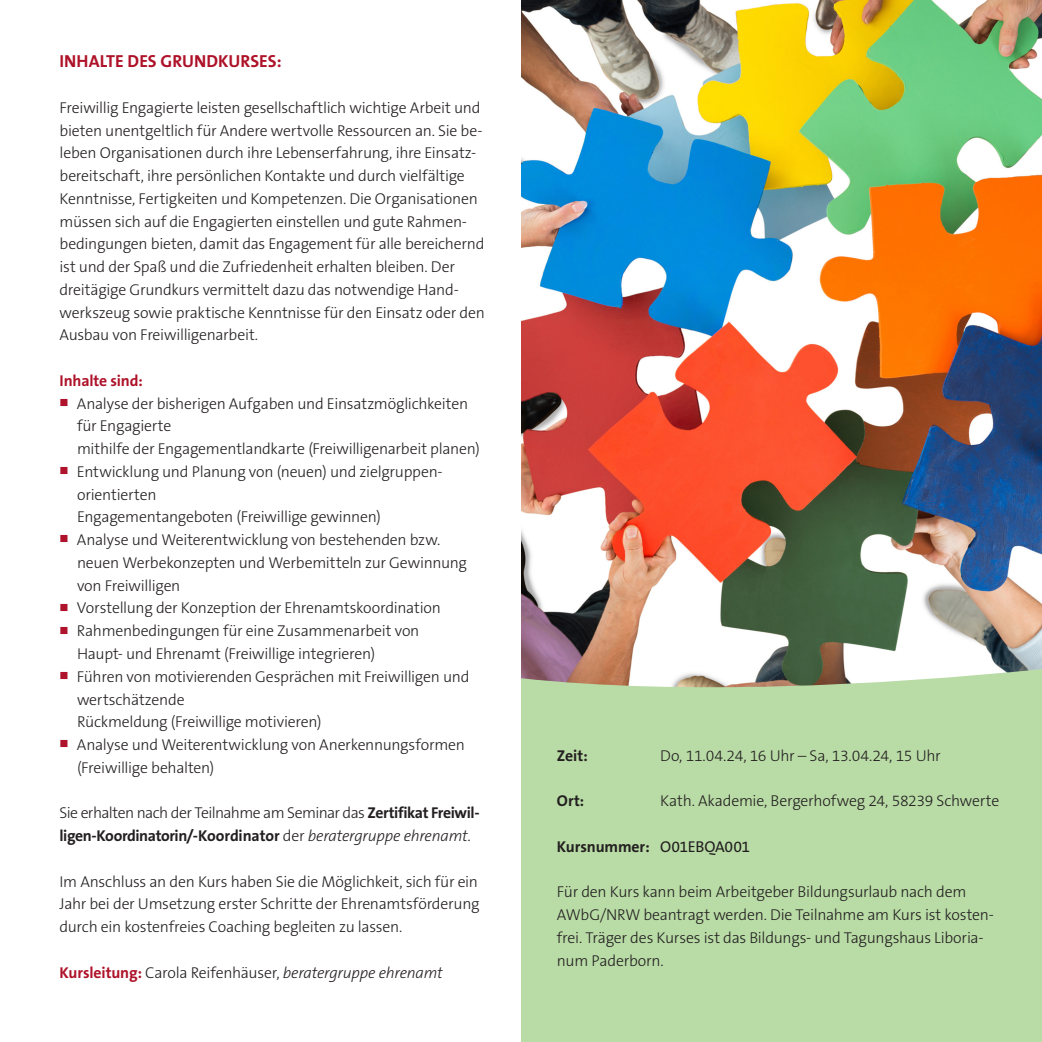
<style>
.page{position:relative;width:1042px;height:1042px;background:#fff}
.page>*{position:absolute;margin:0;border:0;box-sizing:border-box;transform-origin:0 0}
.t1{font:700 17.5px "The Sans B7";letter-spacing:.005em;color:#ae1229}
.t2{font:300 15.75px/22.8px "The Sans B3";letter-spacing:-.02em;color:#231f20}
.t3{font:700 15.75px "The Sans B7";letter-spacing:-.01em;color:#231f20}
.t4{font:300 15.75px "The Sans B3";letter-spacing:-.045em;color:#231f20}
.t5{font:italic 300 15.75px "The Sans B3";letter-spacing:-.015em;color:#231f20}
.t6{font:700 15.75px "The Sans B7";letter-spacing:-.01em;color:#ae1229}
.s1{color:#ae132b}
.s2{font-family:"The Sans B7";font-weight:700}
.s3{font-family:"The Sans B3";font-weight:300}
.s4{font-family:"The Sans B3";font-weight:300;font-style:italic}
.s5{font-family:"The Sans B7";font-weight:700;font-style:normal;color:#ae1229}
.s6{font-style:normal}
.s7{font-family:"The Sans B5 Plain";font-weight:400}
</style>
<div class="page">
<div style="left:521px;top:642px;width:521px;height:400px;background:#b9dca6"></div>
<img style="left:521px;top:0;width:521px;height:688px">
<p class="t1" style="left:60px;top:52px;width:223px">INHALTE DES GRUNDKURSES:</p>
<p class="t2" style="left:60px;top:97px;width:427px">Freiwillig Engagierte leisten gesellschaftlich wichtige Arbeit und bieten unentgeltlich für Andere wertvolle Ressourcen an. Sie be&shy;leben Organisationen durch ihre Lebenserfahrung, ihre Einsatz&shy;bereitschaft, ihre persönlichen Kontakte und durch vielfältige Kenntnisse, Fertigkeiten und Kompetenzen. Die Organisationen müssen sich auf die Engagierten einstellen und gute Rahmen&shy;bedingungen bieten, damit das Engagement für alle bereichernd ist und der Spaß und die Zufriedenheit erhalten bleiben. Der dreitägige Grundkurs vermittelt dazu das notwendige Hand&shy;werkszeug sowie praktische Kenntnisse für den Einsatz oder den Ausbau von Freiwilligenarbeit.</p>
<p class="t6" style="left:60px;top:372px;width:85px">Inhalte sind:</p>
<p class="t2" style="left:77px;top:393px;width:404px;text-indent:-18px"><span class="s1">■</span> Analyse der bisherigen Aufgaben und Einsatzmöglichkeiten für Engagierte<br>mithilfe der Engagementlandkarte (Freiwilligenarbeit planen)</p>
<p class="t2" style="left:77px;top:461px;width:366px;text-indent:-18px"><span class="s1">■</span> Entwicklung und Planung von (neuen) und zielgruppen&shy;orientierten<br>Engagementangeboten (Freiwillige gewinnen)</p>
<p class="t2" style="left:77px;top:529px;width:391px;text-indent:-18px"><span class="s1">■</span> Analyse und Weiterentwicklung von bestehenden bzw. neuen Werbekonzepten und Werbemitteln zur Gewinnung von Freiwilligen</p>
<p class="t2" style="left:60px;top:597px;width:383px"><span class="s1">■</span> Vorstellung der Konzeption der Ehrenamtskoordination</p>
<p class="t2" style="left:77px;top:620px;width:344px;text-indent:-17px"><span class="s1">■</span> Rahmenbedingungen für eine Zusammenarbeit von<br>Haupt- und Ehrenamt (Freiwillige integrieren)</p>
<p class="t2" style="left:77px;top:666px;width:394px;text-indent:-18px"><span class="s1">■</span> Führen von motivierenden Gesprächen mit Freiwilligen und wertschätzende<br>Rückmeldung (Freiwillige motivieren)</p>
<p class="t2" style="left:77px;top:734px;width:389px;text-indent:-18px"><span class="s1">■</span> Analyse und Weiterentwicklung von Anerkennungsformen (Freiwillige behalten)</p>
<p class="t4" style="left:60px;top:805px;width:422px">Sie erhalten nach der Teilnahme am Seminar das <span class="s2">Zertifikat Freiwil-</span></p>
<p class="t3" style="left:60px;top:827px;width:413px">ligen-Koordinatorin/-Koordinator <span class="s3">der</span> <span class="s4">beratergruppe ehrenamt</span><span class="s3">.</span></p>
<p class="t2" style="left:60px;top:870px;width:421px;text-align:justify">Im Anschluss an den Kurs haben Sie die Möglichkeit, sich für ein Jahr bei der Umsetzung erster Schritte der Ehrenamtsförderung durch ein kostenfreies Coaching begleiten zu lassen.</p>
<p class="t5" style="left:60px;top:964px;width:385px"><span class="s5">Kursleitung:</span> <span class="s6">Carola Reifenhäuser,</span> beratergruppe ehrenamt</p>
<p class="t3" style="left:557px;top:747px;width:32px">Zeit:</p>
<p class="t2" style="left:660px;top:744px;width:282px">Do, 11.04.24, 16 Uhr – Sa, 13.04.24, 15 Uhr</p>
<p class="t3" style="left:557px;top:792px;width:29px">Ort:</p>
<p class="t2" style="left:660px;top:790px;width:341px">Kath. Akademie, Bergerhofweg 24, 58239 Schwerte</p>
<p class="t3" style="left:557px;top:838px;width:195px">Kursnummer: <span class="s7">O01EBQA001</span></p>
<p class="t2" style="left:557px;top:881px;width:438px">Für den Kurs kann beim Arbeitgeber Bildungsurlaub nach dem AWbG/NRW beantragt werden. Die Teilnahme am Kurs ist kosten&shy;frei. Träger des Kurses ist das Bildungs- und Tagungshaus Liboria&shy;num Paderborn.</p>
</div>
